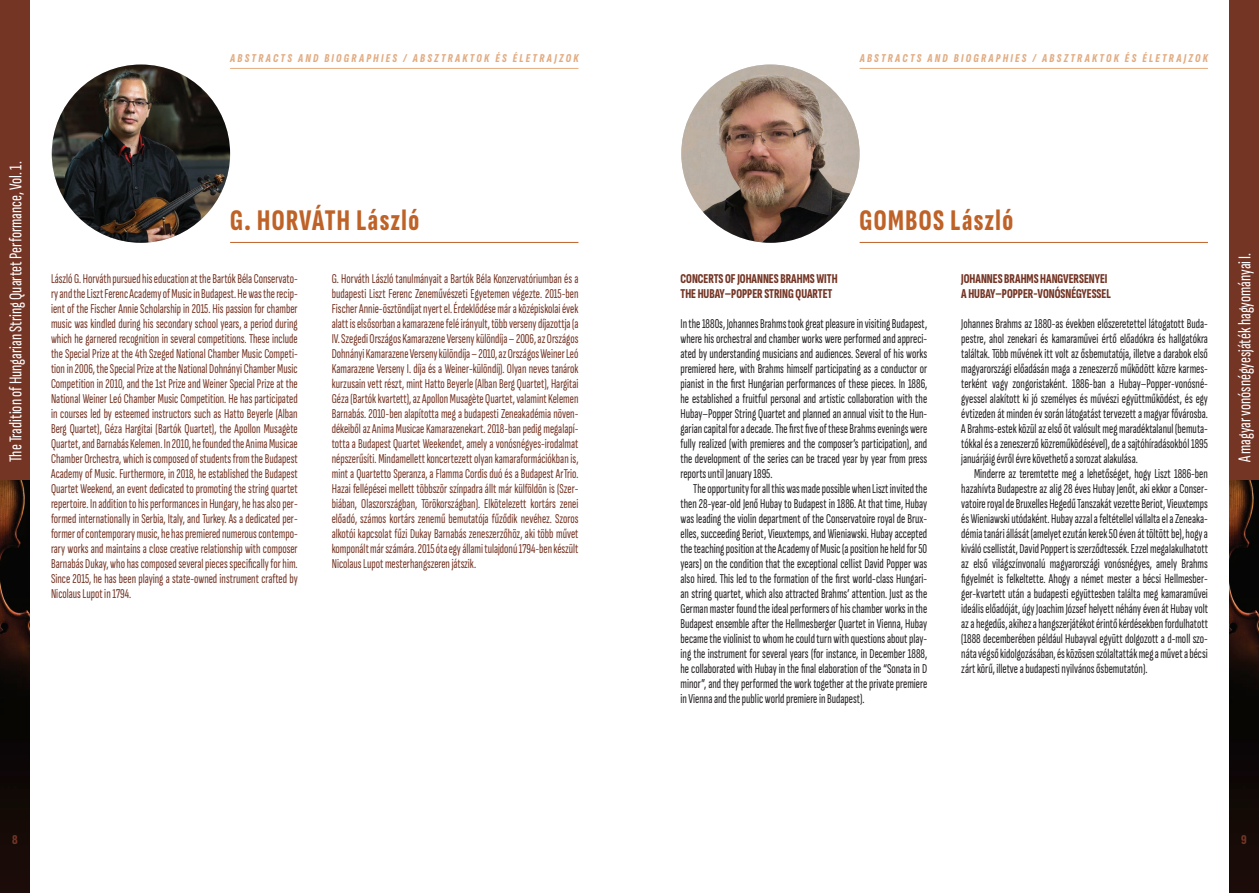
<style>
.page{position:relative;width:1259px;height:893px;background:#fff}
.page>*{position:absolute;margin:0;border:0;box-sizing:border-box;transform-origin:0 0}
.t1{font:800 extra-condensed 30px "Sofia Sans";letter-spacing:.045em;color:#be6228;scale:.95 1}
.t2{font:extra-condensed 18px "Sofia Sans";color:#fff}
.t3{font:extra-condensed 13.5px/15px "Sofia Sans";color:#231f20;text-align:justify;scale:.95 1}
.t4{font:extra-condensed 13.5px/15px "Sofia Sans";color:#743525;text-align:justify;scale:.95 1}
.t5{font:800 extra-condensed 13.5px/15px "Sofia Sans";color:#743525;scale:.95 1}
.t6{font:800 extra-condensed 13.5px "Sofia Sans";color:#743525}
.t7{font:italic 800 extra-condensed 12px "Sofia Sans";letter-spacing:.19em;color:#e2ac82}
</style>
<div class="page">
<div style="left:1229px;top:0;width:30px;height:480px;background:#743525"></div>
<div style="left:0;top:0;width:30px;height:480px;background:#743525"></div>
<img style="left:0;top:480px;width:30px;height:413px">
<img style="left:1229px;top:480px;width:30px;height:413px">
<hr style="left:230px;top:68px;width:348px;height:1px;background:#e2ac82">
<hr style="left:859px;top:68px;width:349px;height:1px;background:#e2ac82">
<hr style="left:230px;top:242px;width:348px;height:1px;background:#be6228">
<hr style="left:859px;top:242px;width:349px;height:1px;background:#be6228">
<img style="left:52px;top:65px;width:178px;height:178px;border-radius:89px">
<img style="left:681px;top:65px;width:178px;height:178px;border-radius:89px">
<p class="t7" style="left:230px;top:51px;width:350px">ABSTRACTS AND BIOGRAPHIES / ABSZTRAKTOK ÉS ÉLETRAJZOK</p>
<p class="t7" style="left:859px;top:51px;width:350px">ABSTRACTS AND BIOGRAPHIES / ABSZTRAKTOK ÉS ÉLETRAJZOK</p>
<h2 class="t2" style="left:6px;top:462px;width:303px;rotate:-90deg">The Tradition of Hungarian String Quartet Performance, Vol. 1.</h2>
<h1 class="t1" style="left:230px;top:202px;width:200px">G. HORVÁTH LÁSZLÓ</h1>
<h1 class="t1" style="left:859px;top:202px;width:163px">GOMBOS LÁSZLÓ</h1>
<p class="t4" style="left:332px;top:271px;width:261px">G. Horváth László tanulmányait a Bartók Béla Konzervatóriumban és a budapesti Liszt Ferenc Zeneművészeti Egyetemen végezte. 2015-ben Fischer Annie-ösztöndíjat nyert el. Érdeklődése már a középiskolai évek alatt is elsősorban a kamarazene felé irányult, több verseny díjazottja (a IV. Szegedi Országos Kamarazene Verseny különdíja – 2006, az Országos Dohnányi Kamarazene Verseny különdíja – 2010, az Országos Weiner Leó Kamarazene Verseny I. díja és a Weiner-különdíj). Olyan neves tanárok kurzusain vett részt, mint Hatto Beyerle (Alban Berg Quartet), Hargitai Géza (Bartók kvartett), az Apollon Musagète Quartet, valamint Kelemen Barnabás. 2010-ben alapította meg a budapesti Zeneakadémia növen&shy;dékeiből az Anima Musicae Kamarazenekart. 2018-ban pedig megalapí&shy;totta a Budapest Quartet Weekendet, amely a vonósnégyes-irodalmat népszerűsíti. Mindamellett koncertezett olyan kamaraformációkban is, mint a Quartetto Speranza, a Flamma Cordis duó és a Budapest ArTrio.<br>Hazai fellépései mellett többször színpadra állt már külföldön is (Szer&shy;biában, Olaszországban, Törökországban). Elkötelezett kortárs zenei előadó, számos kortárs zenemű bemutatója fűződik nevéhez. Szoros alkotói kapcsolat fűzi Dukay Barnabás zeneszerzőhöz, aki több művet komponált már számára. 2015 óta egy állami tulajdonú 1794-ben készült Nicolaus Lupot mesterhangszeren játszik.</p>
<p class="t5" style="left:961px;top:270px;width:64px">JOHANNES BRAHMS</p>
<p class="t4" style="left:51px;top:271px;width:261px">László G. Horváth pursued his education at the Bartók Béla Conservato&shy;ry and the Liszt Ferenc Academy of Music in Budapest. He was the recip&shy;ient of the Fischer Annie Scholarship in 2015. His passion for chamber music was kindled during his secondary school years, a period during which he garnered recognition in several competitions. These include the Special Prize at the 4th Szeged National Chamber Music Competi&shy;tion in 2006, the Special Prize at the National Dohnányi Chamber Music Competition in 2010, and the 1st Prize and Weiner Special Prize at the National Weiner Leó Chamber Music Competition. He has participated in courses led by esteemed instructors such as Hatto Beyerle (Alban Berg Quartet), Géza Hargitai (Bartók Quartet), the Apollon Musagète Quartet, and Barnabás Kelemen. In 2010, he founded the Anima Musicae Chamber Orchestra, which is composed of students from the Budapest Academy of Music. Furthermore, in 2018, he established the Budapest Quartet Weekend, an event dedicated to promoting the string quartet repertoire. In addition to his performances in Hungary, he has also per&shy;formed internationally in Serbia, Italy, and Turkey. As a dedicated per&shy;former of contemporary music, he has premiered numerous contempo&shy;rary works and maintains a close creative relationship with composer Barnabás Dukay, who has composed several pieces specifically for him.<br>Since 2015, he has been playing a state-owned instrument crafted by Nicolaus Lupot in 1794.</p>
<p class="t5" style="left:680px;top:270px;width:167px">CONCERTS OF JOHANNES BRAHMS WITH<br>THE HUBAY–POPPER STRING QUARTET</p>
<p class="t5" style="left:961px;top:270px;width:159px;text-indent:79px">HANGVERSENYEI<br>A HUBAY–POPPER-VONÓSNÉGYESSEL</p>
<p class="t3" style="left:961px;top:316px;width:261px">Johannes Brahms az 1880-as években előszeretettel látogatott Buda&shy;pestre, ahol zenekari és kamaraművei értő előadókra és hallgatókra találtak. Több művének itt volt az ősbemutatója, illetve a darabok első magyarországi előadásán maga a zeneszerző működött közre karmes&shy;terként vagy zongoristaként. 1886-ban a Hubay–Popper-vonósné&shy;gyessel alakított ki jó személyes és művészi együttműködést, és egy évtizeden át minden év során látogatást tervezett a magyar fővárosba.<br>A Brahms-estek közül az első öt valósult meg maradéktalanul (bemuta&shy;tókkal és a zeneszerző közreműködésével), de a sajtóhíradásokból 1895 januárjáig évről évre követhető a sorozat alakulása.</p>
<p class="t3" style="left:961px;top:466px;width:261px;text-indent:13px">Minderre az teremtette meg a lehetőséget, hogy Liszt 1886-ben hazahívta Budapestre az alig 28 éves Hubay Jenőt, aki ekkor a Conser&shy;vatoire royal de Bruxelles Hegedű Tanszakát vezette Beriot, Vieuxtemps és Wieniawski utódaként. Hubay azzal a feltétellel vállalta el a Zeneaka&shy;démia tanári állását (amelyet ezután kerek 50 éven át töltött be), hogy a kiváló csellistát, David Poppert is szerződtessék. Ezzel megalakulhatott az első világszínvonalú magyarországi vonósnégyes, amely Brahms figyelmét is felkeltette. Ahogy a német mester a bécsi Hellmesber&shy;ger-kvartett után a budapesti együttesben találta meg kamaraművei ideális előadóját, úgy Joachim József helyett néhány éven át Hubay volt az a hegedűs, akihez a hangszerjátékot érintő kérdésekben fordulhatott (1888 decemberében például Hubayval együtt dolgozott a d-moll szo&shy;náta végső kidolgozásában, és közösen szólaltatták meg a művet a bécsi zárt körű, illetve a budapesti nyilvános ősbemutatón).</p>
<p class="t3" style="left:680px;top:316px;width:261px">In the 1880s, Johannes Brahms took great pleasure in visiting Budapest, where his orchestral and chamber works were performed and appreci&shy;ated by understanding musicians and audiences. Several of his works premiered here, with Brahms himself participating as a conductor or pianist in the first Hungarian performances of these pieces. In 1886, he established a fruitful personal and artistic collaboration with the Hubay–Popper String Quartet and planned an annual visit to the Hun&shy;garian capital for a decade. The first five of these Brahms evenings were fully realized (with premieres and the composer’s participation), and the development of the series can be traced year by year from press reports until January 1895.</p>
<p class="t3" style="left:680px;top:481px;width:261px;text-indent:13px">The opportunity for all this was made possible when Liszt invited the then 28-year-old Jenő Hubay to Budapest in 1886. At that time, Hubay was leading the violin department of the Conservatoire royal de Brux&shy;elles, succeeding Beriot, Vieuxtemps, and Wieniawski. Hubay accepted the teaching position at the Academy of Music (a position he held for 50 years) on the condition that the exceptional cellist David Popper was also hired. This led to the formation of the first world-class Hungari&shy;an string quartet, which also attracted Brahms’ attention. Just as the German master found the ideal performers of his chamber works in the Budapest ensemble after the Hellmesberger Quartet in Vienna, Hubay became the violinist to whom he could turn with questions about play&shy;ing the instrument for several years (for instance, in December 1888, he collaborated with Hubay in the final elaboration of the “Sonata in D minor”, and they performed the work together at the private premiere in Vienna and the public world premiere in Budapest).</p>
<h2 class="t2" style="left:1234px;top:462px;width:211px;rotate:-90deg">A magyar vonósnégyesjáték hagyományai I.</h2>
<p class="t6" style="left:12px;top:831px;width:7px">8</p>
<p class="t6" style="left:1241px;top:831px;width:7px">9</p>
</div>
